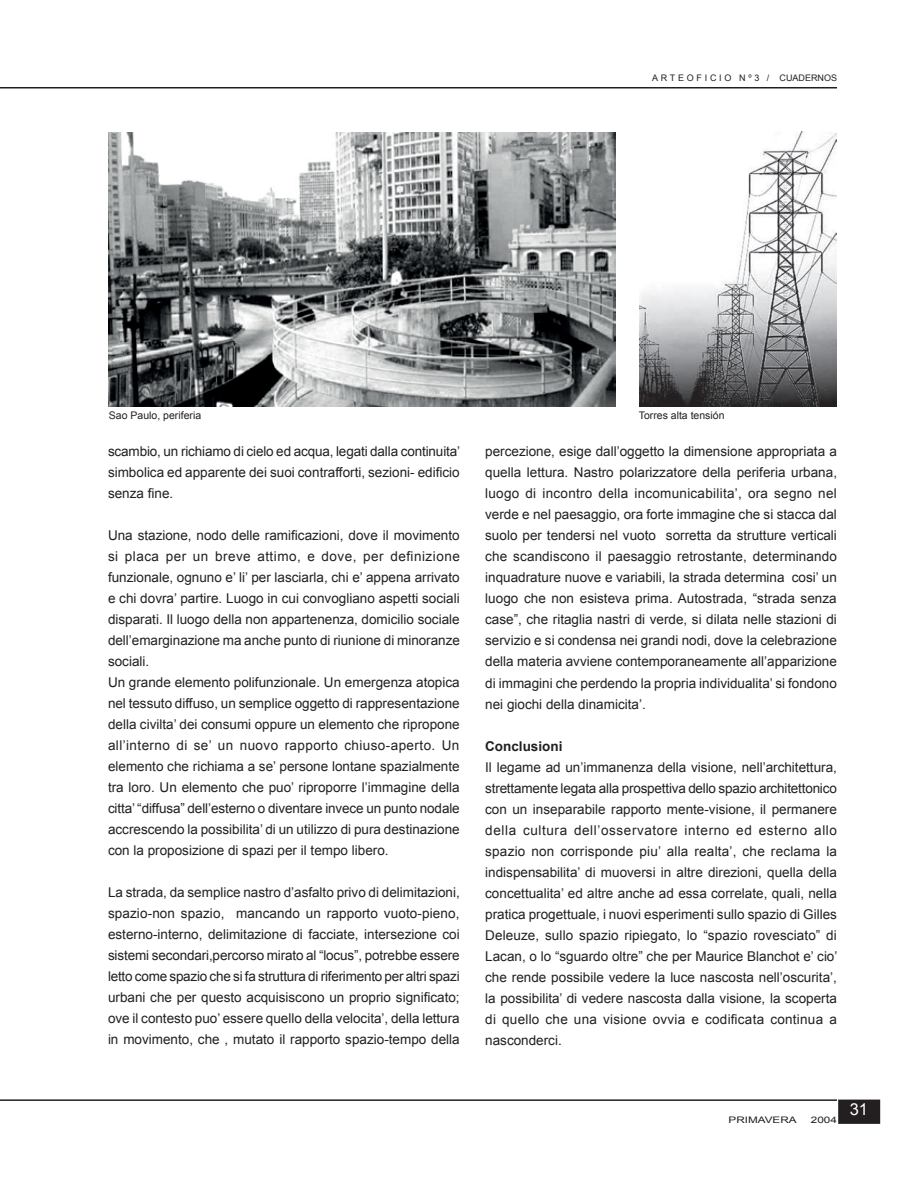
<style>
.page{position:relative;width:918px;height:1188px;background:#fff}
.page>*{position:absolute;margin:0;border:0;box-sizing:border-box;transform-origin:0 0}
.t1{font:16.5px "Arial";color:#fff}
.t2{font:13.5px/21px "Arial";color:#231f20;text-align:justify}
.t3{font:700 13.5px "Arial";color:#231f20}
.t4{font:10.5px "Arial";color:#231f20}
.t5{font:9px "Arial";letter-spacing:.3em;color:#231f20}
.t6{font:9px "Arial";color:#231f20;scale:1.3 1}
</style>
<div class="page">
<hr style="left:0;top:87px;width:837px;height:1px;background:#231f20">
<hr style="left:0;top:1099px;width:837px;height:2px;background:#231f20">
<div style="left:839px;top:1100px;width:40px;height:23px;background:#231f20"></div>
<div style="left:838px;top:1100px;width:42px;height:24px;border:2px solid #231f20"></div>
<img style="left:108px;top:132px;width:508px;height:274px">
<img style="left:639px;top:132px;width:198px;height:274px">
<p class="t5" style="left:652px;top:72px;width:186px">ARTEOFICIO Nº3 / CUADERNOS</p>
<p class="t4" style="left:109px;top:408px;width:94px">Sao Paulo, periferia</p>
<p class="t4" style="left:639px;top:408px;width:87px">Torres alta tensión</p>
<p class="t2" style="left:108px;top:441px;width:354px">scambio, un richiamo di cielo ed acqua, legati dalla continuita’ simbolica ed apparente dei suoi contrafforti, sezioni- edificio senza fine.</p>
<p class="t2" style="left:108px;top:525px;width:353px;text-align:left">Una stazione, nodo delle ramificazioni, dove il movimento si placa per un breve attimo, e dove, per definizione funzionale, ognuno e’ li’ per lasciarla, chi e’ appena arrivato e chi dovra’ partire. Luogo in cui convogliano aspetti sociali disparati. Il luogo della non appartenenza, domicilio sociale dell’emarginazione ma anche punto di riunione di minoranze sociali.<br>Un grande elemento polifunzionale. Un emergenza atopica nel tessuto diffuso, un semplice oggetto di rappresentazione della civilta’ dei consumi oppure un elemento che ripropone all’interno di se’ un nuovo rapporto chiuso-aperto. Un elemento che richiama a se’ persone lontane spazialmente tra loro. Un elemento che puo’ riproporre l’immagine della citta’ “diffusa” dell’esterno o diventare invece un punto nodale accrescendo la possibilita’ di un utilizzo di pura destinazione con la proposizione di spazi per il tempo libero.</p>
<p class="t2" style="left:108px;top:882px;width:353px">La strada, da semplice nastro d’asfalto privo di delimitazioni, spazio-non spazio, mancando un rapporto vuoto-pieno, esterno-interno, delimitazione di facciate, intersezione coi sistemi secondari,percorso mirato al “locus”, potrebbe essere letto come spazio che si fa struttura di riferimento per altri spazi urbani che per questo acquisiscono un proprio significato; ove il contesto puo’ essere quello della velocita’, della lettura in movimento, che , mutato il rapporto spazio-tempo della</p>
<p class="t2" style="left:485px;top:441px;width:353px">percezione, esige dall’oggetto la dimensione appropriata a quella lettura. Nastro polarizzatore della periferia urbana, luogo di incontro della incomunicabilita’, ora segno nel verde e nel paesaggio, ora forte immagine che si stacca dal suolo per tendersi nel vuoto sorretta da strutture verticali che scandiscono il paesaggio retrostante, determinando inquadrature nuove e variabili, la strada determina cosi’ un luogo che non esisteva prima. Autostrada, “strada senza case”, che ritaglia nastri di verde, si dilata nelle stazioni di servizio e si condensa nei grandi nodi, dove la celebrazione della materia avviene contemporaneamente all’apparizione di immagini che perdendo la propria individualita’ si fondono nei giochi della dinamicita’.</p>
<p class="t3" style="left:485px;top:737px;width:79px">Conclusioni</p>
<p class="t2" style="left:485px;top:756px;width:354px">Il legame ad un’immanenza della visione, nell’architettura, strettamente legata alla prospettiva dello spazio architettonico con un inseparabile rapporto mente-visione, il permanere della cultura dell’osservatore interno ed esterno allo spazio non corrisponde piu’ alla realta’, che reclama la indispensabilita’ di muoversi in altre direzioni, quella della concettualita’ ed altre anche ad essa correlate, quali, nella pratica progettuale, i nuovi esperimenti sullo spazio di Gilles Deleuze, sullo spazio ripiegato, lo “spazio rovesciato” di Lacan, o lo “sguardo oltre” che per Maurice Blanchot e’ cio’ che rende possibile vedere la luce nascosta nell’oscurita’, la possibilita’ di vedere nascosta dalla visione, la scoperta di quello che una visione ovvia e codificata continua a nasconderci.</p>
<p class="t6" style="left:729px;top:1113px;width:54px">PRIMAVERA</p>
<p class="t6" style="left:811px;top:1113px;width:22px">2004</p>
<p class="t1" style="left:850px;top:1098px;width:20px">31</p>
</div>
